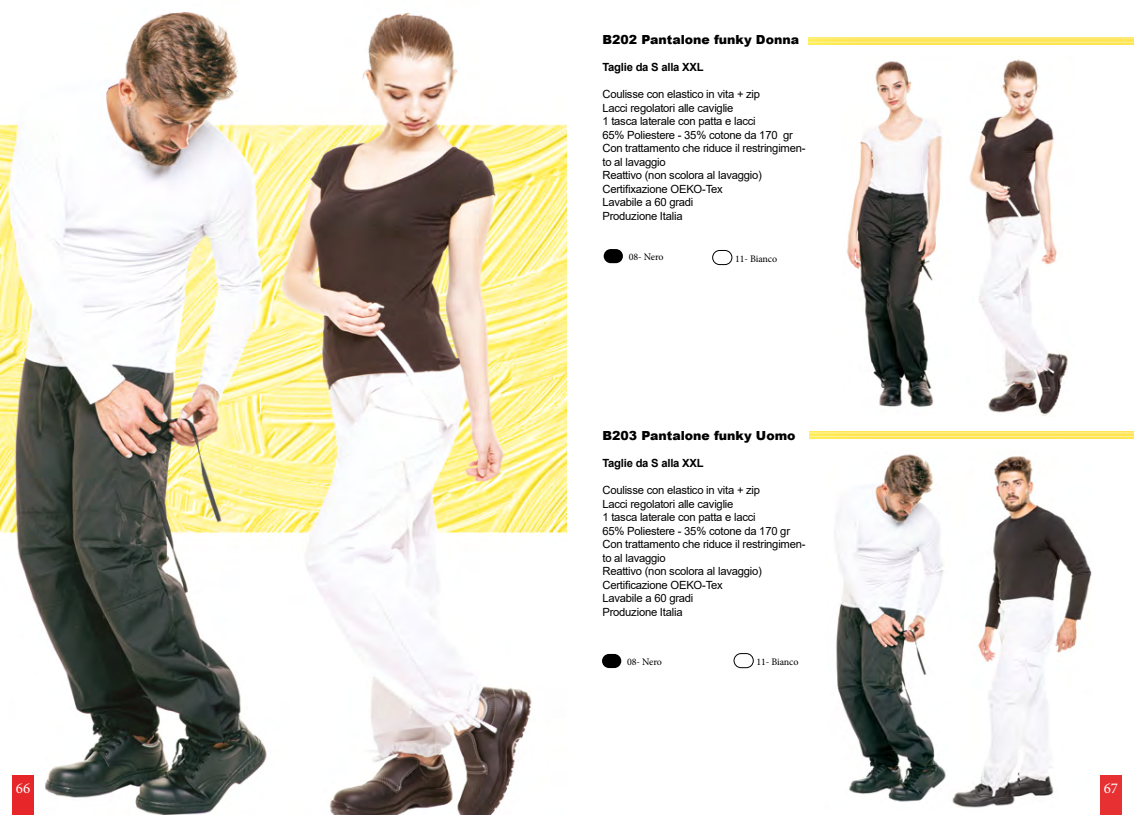
<style>
.page{position:relative;width:1134px;height:815px;background:#fff}
.page>*{position:absolute;margin:0;border:0;box-sizing:border-box;transform-origin:0 0}
.t1{font:15px "Minion Pro";color:#fff}
.t2{font:900 12.5px "Arial";color:#000}
.t3{font:11.25px/13.5px "Arial";letter-spacing:-.02em;color:#000}
.t4{font:700 11.25px "Arial";letter-spacing:-.02em;color:#000}
.t5{font:10px "Minion Pro";letter-spacing:-.01em;color:#000}
</style>
<div class="page">
<img style="left:0;top:12px;width:567px;height:803px">
<img style="left:809px;top:37px;width:325px;height:7px">
<img style="left:810px;top:431px;width:324px;height:7px">
<div style="left:604px;top:249px;width:19px;height:14px;background:#000;border-radius:7px"></div>
<div style="left:712px;top:250px;width:20px;height:15px;border:1px solid #000;border-radius:7px"></div>
<div style="left:602px;top:654px;width:19px;height:14px;background:#000;border-radius:7px"></div>
<div style="left:734px;top:653px;width:20px;height:15px;border:1px solid #000;border-radius:7px"></div>
<img style="left:847px;top:61px;width:95px;height:346px">
<img style="left:969px;top:59px;width:99px;height:357px">
<img style="left:835px;top:454px;width:257px;height:354px">
<div style="left:1100px;top:775px;width:21px;height:40px;background:#e73032"></div>
<div style="left:12px;top:775px;width:22px;height:40px;background:#e62629"></div>
<p class="t2" style="left:602px;top:31px;width:198px">B202 Pantalone funky Donna</p>
<p class="t4" style="left:602px;top:60px;width:103px">Taglie da S alla XXL</p>
<p class="t3" style="left:602px;top:88px;width:205px">Coulisse con elastico in vita + zip<br>Lacci regolatori alle caviglie<br>1 tasca laterale con patta e lacci<br>65% Poliestere - 35% cotone da 170 gr<br>Con trattamento che riduce il restringimen&shy;to al lavaggio<br>Reattivo (non scolora al lavaggio)<br>Certifixazione OEKO-Tex<br>Lavabile a 60 gradi<br>Produzione Italia</p>
<p class="t5" style="left:629px;top:250px;width:36px">08- Nero</p>
<p class="t5" style="left:735px;top:252px;width:44px">11- Bianco</p>
<p class="t2" style="left:602px;top:427px;width:195px">B203 Pantalone funky Uomo</p>
<p class="t4" style="left:602px;top:456px;width:103px">Taglie da S alla XXL</p>
<p class="t3" style="left:602px;top:484px;width:205px">Coulisse con elastico in vita + zip<br>Lacci regolatori alle caviglie<br>1 tasca laterale con patta e lacci<br>65% Poliestere - 35% cotone da 170 gr<br>Con trattamento che riduce il restringimen&shy;to al lavaggio<br>Reattivo (non scolora al lavaggio)<br>Certificazione OEKO-Tex<br>Lavabile a 60 gradi<br>Produzione Italia</p>
<p class="t5" style="left:627px;top:655px;width:36px">08- Nero</p>
<p class="t5" style="left:756px;top:655px;width:44px">11- Bianco</p>
<h1 class="t1" style="left:16px;top:778px;width:16px">66</h1>
<h1 class="t1" style="left:1104px;top:778px;width:16px">67</h1>
</div>
